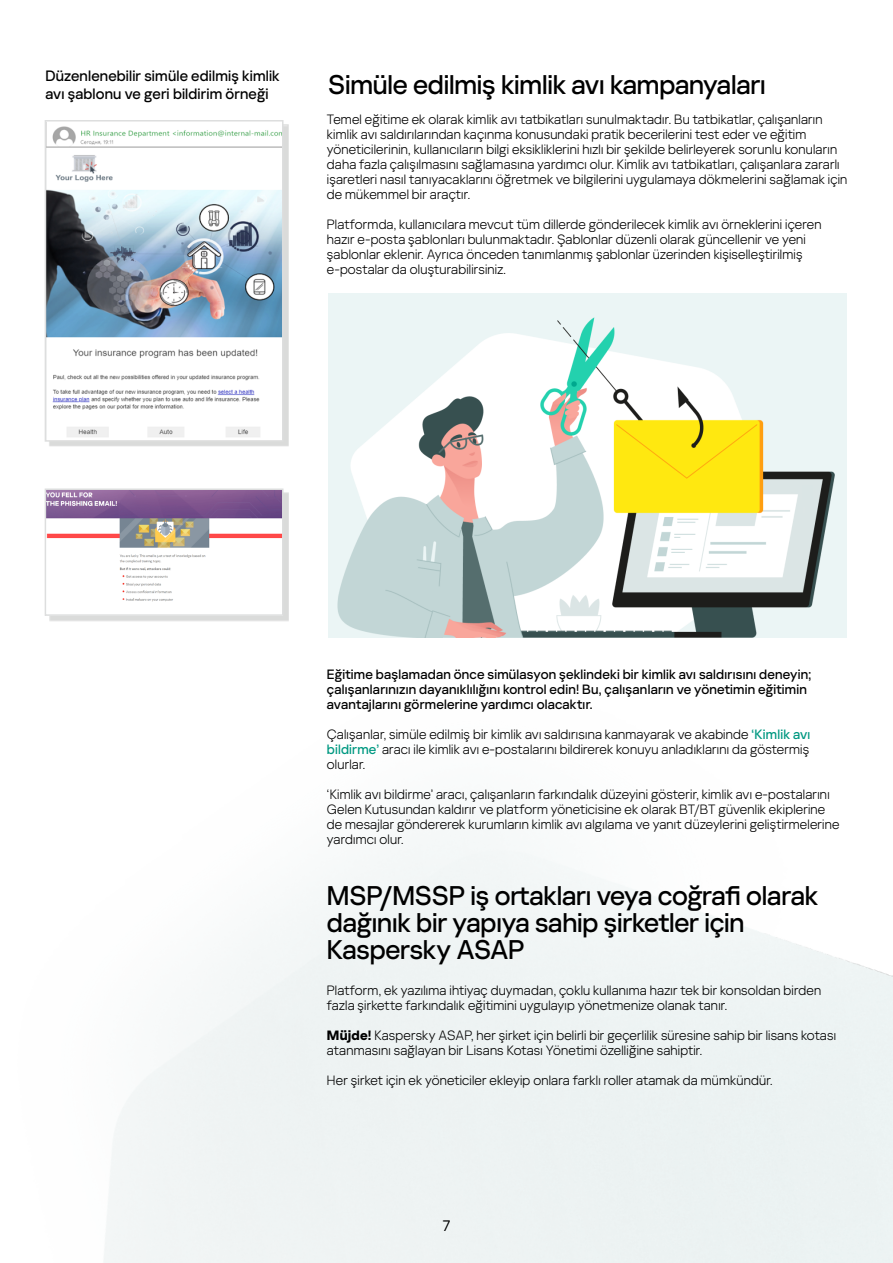
<style>
.page{position:relative;width:893px;height:1263px;background:#fff}
.page>*{position:absolute;margin:0;border:0;box-sizing:border-box;transform-origin:0 0}
.t1{font:500 27px/27px "Kaspersky Sans Display";letter-spacing:-.01em;color:#000}
.t2{font:500 15px/18px "Kaspersky Sans Display";letter-spacing:.01em;color:#000}
.t3{font:300 15px "Kaspersky Sans Display";color:#000}
.t4{font:300 13.5px/15px "Kaspersky Sans Display";letter-spacing:.015em;color:#000}
.t5{font:500 13.5px/15px "Kaspersky Sans Display";letter-spacing:.015em;color:#000}
.s1{font-weight:500;color:#009881}
.s2{font-weight:700}
</style>
<div class="page">
<img style="left:44px;top:567px;width:849px;height:696px">
<img style="left:328px;top:293px;width:518px;height:344px">
<div style="left:49px;top:124px;width:240px;height:323px;background:#dadbda"></div>
<img style="left:48px;top:124px;width:233px;height:315px">
<div style="left:45px;top:120px;width:239px;height:322px;border:2px solid #dddede"></div>
<div style="left:49px;top:492px;width:240px;height:129px;background:#dadbda"></div>
<img style="left:48px;top:491px;width:233px;height:122px">
<div style="left:45px;top:488px;width:239px;height:128px;border:2px solid #dddede"></div>
<p class="t2" style="left:45px;top:65px;width:236px">Düzenlenebilir simüle edilmiş kimlik avı şablonu ve geri bildirim örneği</p>
<h1 class="t1" style="left:328px;top:70px;width:439px">Simüle edilmiş kimlik avı kampanyaları</h1>
<p class="t4" style="left:327px;top:111px;width:522px">Temel eğitime ek olarak kimlik avı tatbikatları sunulmaktadır. Bu tatbikatlar, çalışanların kimlik avı saldırılarından kaçınma konusundaki pratik becerilerini test eder ve eğitim yöneticilerinin, kullanıcıların bilgi eksikliklerini hızlı bir şekilde belirleyerek sorunlu konuların daha fazla çalışılmasını sağlamasına yardımcı olur. Kimlik avı tatbikatları, çalışanlara zararlı işaretleri nasıl tanıyacaklarını öğretmek ve bilgilerini uygulamaya dökmelerini sağlamak için de mükemmel bir araçtır.</p>
<p class="t4" style="left:327px;top:216px;width:496px">Platformda, kullanıcılara mevcut tüm dillerde gönderilecek kimlik avı örneklerini içeren hazır e-posta şablonları bulunmaktadır. Şablonlar düzenli olarak güncellenir ve yeni şablonlar eklenir. Ayrıca önceden tanımlanmış şablonlar üzerinden kişiselleştirilmiş e-postalar da oluşturabilirsiniz.</p>
<p class="t5" style="left:327px;top:666px;width:486px">Eğitime başlamadan önce simülasyon şeklindeki bir kimlik avı saldırısını deneyin; çalışanlarınızın dayanıklılığını kontrol edin! Bu, çalışanların ve yönetimin eğitimin avantajlarını görmelerine yardımcı olacaktır.</p>
<p class="t4" style="left:327px;top:726px;width:485px;text-align:justify">Çalışanlar, simüle edilmiş bir kimlik avı saldırısına kanmayarak ve akabinde <span class="s1">‘Kimlik avı bildirme’</span> aracı ile kimlik avı e-postalarını bildirerek konuyu anladıklarını da göstermiş olurlar.</p>
<p class="t4" style="left:327px;top:786px;width:514px">‘Kimlik avı bildirme’ aracı, çalışanların farkındalık düzeyini gösterir, kimlik avı e-postalarını Gelen Kutusundan kaldırır ve platform yöneticisine ek olarak BT/BT güvenlik ekiplerine de mesajlar göndererek kurumların kimlik avı algılama ve yanıt düzeylerini geliştirmelerine yardımcı olur.</p>
<h1 class="t1" style="left:327px;top:880px;width:493px">MSP/MSSP iş ortakları veya coğrafi olarak dağınık bir yapıya sahip şirketler için<br>Kaspersky ASAP</h1>
<p class="t4" style="left:327px;top:981px;width:496px">Platform, ek yazılıma ihtiyaç duymadan, çoklu kullanıma hazır tek bir konsoldan birden fazla şirkette farkındalık eğitimini uygulayıp yönetmenize olanak tanır.</p>
<p class="t4" style="left:327px;top:1026px;width:511px"><span class="s2">Müjde!</span> Kaspersky ASAP, her şirket için belirli bir geçerlilik süresine sahip bir lisans kotası atanmasını sağlayan bir Lisans Kotası Yönetimi özelliğine sahiptir.</p>
<p class="t4" style="left:327px;top:1071px;width:447px">Her şirket için ek yöneticiler ekleyip onlara farklı roller atamak da mümkündür.</p>
<p class="t3" style="left:443px;top:1215px;width:9px">7</p>
</div>
